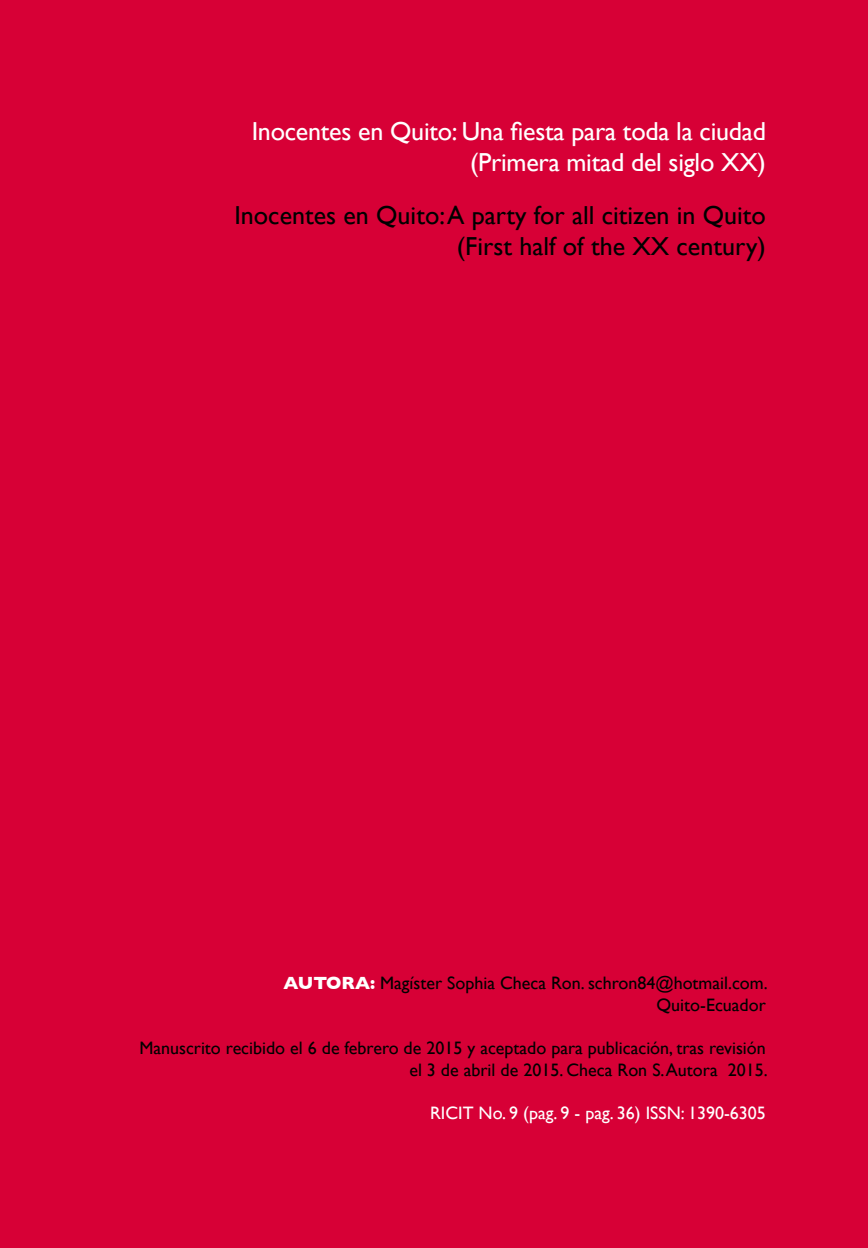
<style>
.page{position:relative;width:868px;height:1248px;background:#fff}
.page>*{position:absolute;margin:0;border:0;box-sizing:border-box;transform-origin:0 0}
.t1{font:26px/31.2px "Gill Sans";color:#000;text-align:right}
.t2{font:26px/31.2px "Gill Sans";letter-spacing:-.01em;color:#fff;text-align:right}
.t3{font:18px/21.6px "Gill Sans";color:#000;text-align:right}
.t4{font:18px "Gill Sans";color:#fff}
.s1{font-weight:700;color:#fff}
</style>
<div class="page">
<div style="left:0;top:0;width:867px;height:1247px;background:#d70036"></div>
<h1 class="t2" style="left:252px;top:115px;width:515px">Inocentes en Quito: Una fiesta para toda la ciudad (Primera mitad del siglo XX)</h1>
<h1 class="t1" style="left:234px;top:199px;width:533px">Inocentes en Quito: A party for all citizen in Quito (First half of the XX century)</h1>
<p class="t3" style="left:283px;top:972px;width:485px"><span class="s1">AUTORA:</span> Magíster Sophia Checa Ron. schron84@hotmail.com.<br>Quito-Ecuador</p>
<p class="t3" style="left:139px;top:1036px;width:629px">Manuscrito recibido el 6 de febrero de 2015 y aceptado para publicación, tras revisión el 3 de abril de 2015. Checa Ron S. Autora 2015.</p>
<p class="t4" style="left:430px;top:1102px;width:337px">RICIT No. 9 (pag. 9 - pag. 36) ISSN: 1390-6305</p>
</div>
